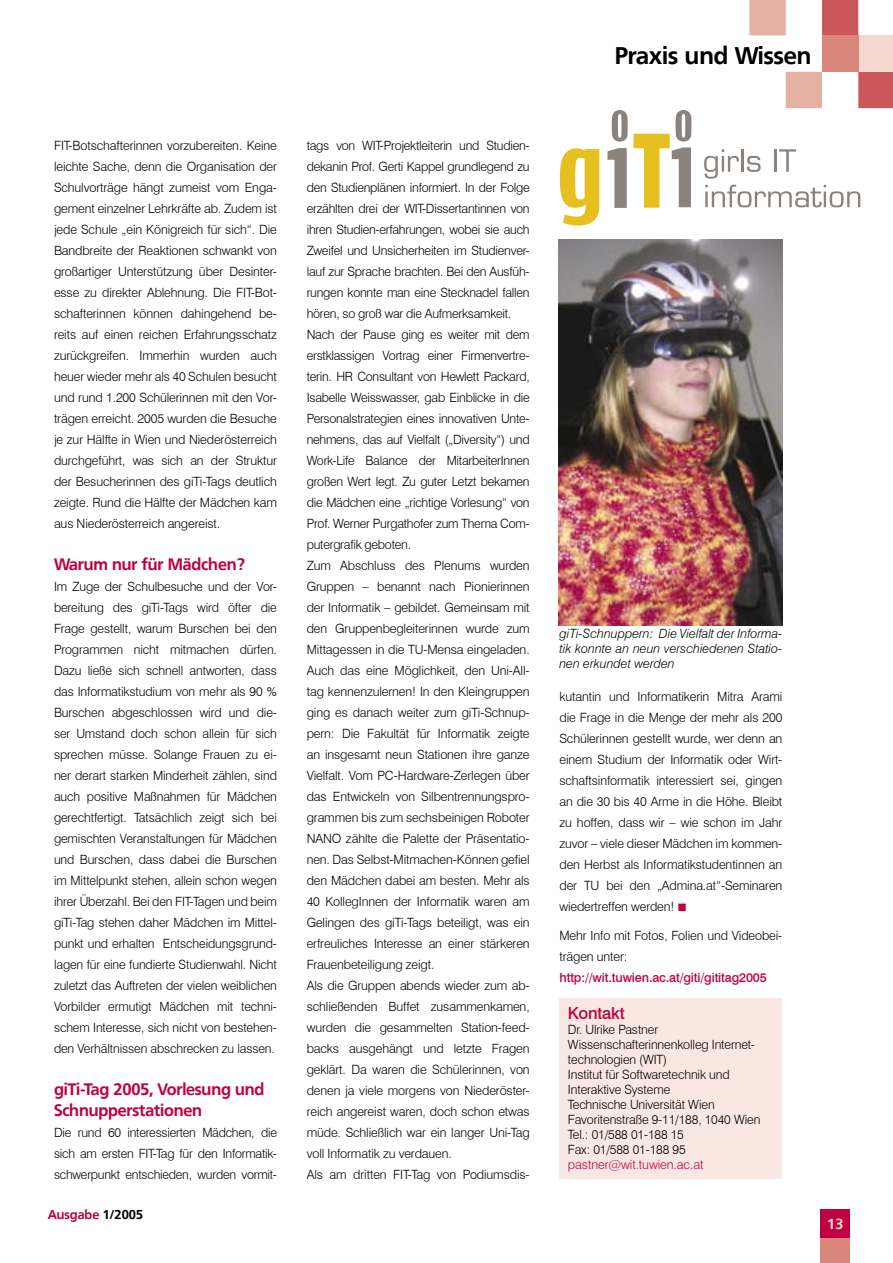
<style>
.page{position:relative;width:893px;height:1263px;background:#fff}
.page>*{position:absolute;margin:0;border:0;box-sizing:border-box;transform-origin:0 0}
.t1{font:700 24px "Frutiger BSK";color:#000}
.überschrift{font:700 16.5px/21px "Frutiger BSK";letter-spacing:-.01em;color:#bf0042}
.TEXT{font:500 16.5px "Swiss 721 BT";letter-spacing:-.01em;color:#bf0042}
.t2{font:700 14.55px "Frutiger BSK";color:#f2d8ce}
.TEXT-2{font:300 12.75px/21px "Swiss 721 BT";letter-spacing:-.01em;color:#000;text-align:justify}
.abb{font:italic 300 12.75px/15px "Swiss 721 BT";color:#000;text-align:justify}
.TEXT-3{font:500 12.75px "Swiss 721 BT";letter-spacing:-.01em;color:#bf0042}
.TEXT-4{font:300 12.75px "Swiss 721 BT";letter-spacing:-.01em;color:#bf0042}
.t3{font:700 12.75px "Frutiger BSK";color:#bf0042}
.s1{color:#000}
.s2{color:#bf0042}
</style>
<div class="page">
<div style="left:821px;top:1209px;width:29px;height:29px;background:#bf0042"></div>
<div style="left:821px;top:1238px;width:29px;height:25px;background:#d8877a"></div>
<svg style="left:749px;top:0;width:144px;height:108px"></svg>
<div style="left:858px;top:35px;width:35px;height:37px;background:#f2d8ce"></div>
<div style="left:822px;top:35px;width:36px;height:37px;background:#d8877a"></div>
<div style="left:559px;top:998px;width:223px;height:181px;background:#f8e8e1"></div>
<svg style="left:704px;top:149px;width:35px;height:30px"></svg>
<hr style="left:741px;top:149px;width:3px;height:23px;background:#8a827d">
<svg style="left:747px;top:156px;width:14px;height:16px"></svg>
<hr style="left:774px;top:149px;width:3px;height:23px;background:#8a827d">
<svg style="left:779px;top:149px;width:17px;height:23px"></svg>
<svg style="left:560px;top:148px;width:39px;height:78px"></svg>
<svg style="left:705px;top:185px;width:155px;height:22px"></svg>
<svg style="left:612px;top:110px;width:16px;height:32px"></svg>
<svg style="left:607px;top:148px;width:20px;height:60px"></svg>
<svg style="left:634px;top:110px;width:57px;height:98px"></svg>
<img style="left:558px;top:239px;width:224px;height:386px">
<p class="t1" style="left:615px;top:41px;width:198px">Praxis und Wissen</p>
<p class="TEXT-2" style="left:54px;top:135px;width:224px">FIT-Botschafterinnen vorzubereiten. Keine leichte Sache, denn die Organisation der Schulvorträge hängt zumeist vom Enga&shy;gement einzelner Lehrkräfte ab. Zudem ist jede Schule „ein Königreich für sich“. Die Bandbreite der Reaktionen schwankt von großartiger Unterstützung über Desinter&shy;esse zu direkter Ablehnung. Die FIT-Bot&shy;schafterinnen können dahingehend be&shy;reits auf einen reichen Erfahrungsschatz zurückgreifen. Immerhin wurden auch heuer wieder mehr als 40 Schulen besucht und rund 1.200 Schülerinnen mit den Vor&shy;trägen erreicht. 2005 wurden die Besuche je zur Hälfte in Wien und Niederösterreich durchgeführt, was sich an der Struktur der Besucherinnen des giTi-Tags deutlich zeigte. Rund die Hälfte der Mädchen kam aus Niederösterreich angereist.</p>
<p class="überschrift" style="left:54px;top:554px;width:192px">Warum nur für Mädchen?</p>
<p class="TEXT-2" style="left:54px;top:576px;width:224px">Im Zuge der Schulbesuche und der Vor&shy;bereitung des giTi-Tags wird öfter die Frage gestellt, warum Burschen bei den Programmen nicht mitmachen dürfen.<br>Dazu ließe sich schnell antworten, dass das Informatikstudium von mehr als 90 % Burschen abgeschlossen wird und die&shy;ser Umstand doch schon allein für sich sprechen müsse. Solange Frauen zu ei&shy;ner derart starken Minderheit zählen, sind auch positive Maßnahmen für Mädchen gerechtfertigt. Tatsächlich zeigt sich bei gemischten Veranstaltungen für Mädchen und Burschen, dass dabei die Burschen im Mittelpunkt stehen, allein schon wegen ihrer Überzahl. Bei den FIT-Tagen und beim giTi-Tag stehen daher Mädchen im Mittel&shy;punkt und erhalten Entscheidungsgrund&shy;lagen für eine fundierte Studienwahl. Nicht zuletzt das Auftreten der vielen weiblichen Vorbilder ermutigt Mädchen mit techni&shy;schem Interesse, sich nicht von bestehen&shy;den Verhältnissen abschrecken zu lassen.</p>
<p class="überschrift" style="left:54px;top:1079px;width:212px">giTi-Tag 2005, Vorlesung und<br>Schnupperstationen</p>
<p class="TEXT-2" style="left:54px;top:1122px;width:224px">Die rund 60 interessierten Mädchen, die sich am ersten FIT-Tag für den Informatik&shy;schwerpunkt entschieden, wurden vormit-</p>
<p class="t3" style="left:48px;top:1207px;width:97px">Ausgabe <span class="s1">1/2005</span></p>
<p class="TEXT-2" style="left:307px;top:135px;width:224px">tags von WIT-Projektleiterin und Studien&shy;dekanin Prof. Gerti Kappel grundlegend zu den Studienplänen informiert. In der Folge erzählten drei der WIT-Dissertantinnen von ihren Studien-erfahrungen, wobei sie auch Zweifel und Unsicherheiten im Studienver&shy;lauf zur Sprache brachten. Bei den Ausfüh&shy;rungen konnte man eine Stecknadel fallen hören, so groß war die Aufmerksamkeit.</p>
<p class="TEXT-2" style="left:307px;top:324px;width:224px">Nach der Pause ging es weiter mit dem erstklassigen Vortrag einer Firmenvertre&shy;terin. HR Consultant von Hewlett Packard, Isabelle Weisswasser, gab Einblicke in die Personalstrategien eines innovativen Unte&shy;nehmens, das auf Vielfalt („Diversity“) und Work-Life Balance der MitarbeiterInnen großen Wert legt. Zu guter Letzt bekamen die Mädchen eine „richtige Vorlesung“ von Prof. Werner Purgathofer zum Thema Com&shy;putergrafik geboten.</p>
<p class="TEXT-2" style="left:307px;top:555px;width:224px">Zum Abschluss des Plenums wurden Gruppen – benannt nach Pionierinnen der Informatik – gebildet. Gemeinsam mit den Gruppenbegleiterinnen wurde zum Mittagessen in die TU-Mensa eingeladen.<br>Auch das eine Möglichkeit, den Uni-All&shy;tag kennenzulernen! In den Kleingruppen ging es danach weiter zum giTi-Schnup&shy;pern: Die Fakultät für Informatik zeigte an insgesamt neun Stationen ihre ganze Vielfalt. Vom PC-Hardware-Zerlegen über das Entwickeln von Silbentrennungspro&shy;grammen bis zum sechsbeinigen Roboter NANO zählte die Palette der Präsentatio&shy;nen. Das Selbst-Mitmachen-Können gefiel den Mädchen dabei am besten. Mehr als 40 KollegInnen der Informatik waren am Gelingen des giTi-Tags beteiligt, was ein erfreuliches Interesse an einer stärkeren Frauenbeteiligung zeigt.</p>
<p class="TEXT-2" style="left:307px;top:975px;width:224px">Als die Gruppen abends wieder zum ab&shy;schließenden Buffet zusammenkamen, wurden die gesammelten Station-feed&shy;backs ausgehängt und letzte Fragen geklärt. Da waren die Schülerinnen, von denen ja viele morgens von Niederöster&shy;reich angereist waren, doch schon etwas müde. Schließlich war ein langer Uni-Tag voll Informatik zu verdauen.</p>
<p class="TEXT-2" style="left:307px;top:1164px;width:224px">Als am dritten FIT-Tag von Podiumsdis-</p>
<p class="abb" style="left:559px;top:626px;width:224px">giTi-Schnuppern: Die Vielfalt der Informa&shy;tik konnte an neun verschiedenen Statio&shy;nen erkundet werden</p>
<p class="TEXT-2" style="left:559px;top:685px;width:224px">kutantin und Informatikerin Mitra Arami die Frage in die Menge der mehr als 200<br>Schülerinnen gestellt wurde, wer denn an einem Studium der Informatik oder Wirt&shy;schaftsinformatik interessiert sei, gingen an die 30 bis 40 Arme in die Höhe. Bleibt zu hoffen, dass wir – wie schon im Jahr zuvor – viele dieser Mädchen im kommen&shy;den Herbst als Informatikstudentinnen an der TU bei den „Admina.at“-Seminaren wiedertreffen werden! <span class="s2">■</span></p>
<p class="TEXT-2" style="left:559px;top:925px;width:224px">Mehr Info mit Fotos, Folien und Videobei&shy;trägen unter:</p>
<p class="TEXT-3" style="left:559px;top:970px;width:209px">http://wit.tuwien.ac.at/giti/gititag2005</p>
<p class="TEXT" style="left:568px;top:1003px;width:58px">Kontakt</p>
<p class="TEXT-2" style="left:568px;top:1019px;width:92px">Dr. Ulrike Pastner</p>
<p class="TEXT-2" style="left:568px;top:1037px;width:189px;line-height:15px">Wissenschafterinnenkolleg Internet&shy;technologien (WIT)</p>
<p class="TEXT-2" style="left:568px;top:1064px;width:163px">Institut für Softwaretechnik und</p>
<p class="TEXT-2" style="left:568px;top:1079px;width:104px">Interaktive Systeme</p>
<p class="TEXT-2" style="left:568px;top:1094px;width:148px">Technische Universität Wien</p>
<p class="TEXT-2" style="left:568px;top:1109px;width:194px">Favoritenstraße 9-11/188, 1040 Wien</p>
<p class="TEXT-2" style="left:568px;top:1124px;width:117px">Tel.: 01/588 01-188 15</p>
<p class="TEXT-2" style="left:568px;top:1139px;width:119px">Fax: 01/588 01-188 95</p>
<p class="TEXT-4" style="left:568px;top:1157px;width:137px">pastner@wit.tuwien.ac.at</p>
<p class="t2" style="left:827px;top:1215px;width:18px">13</p>
</div>
